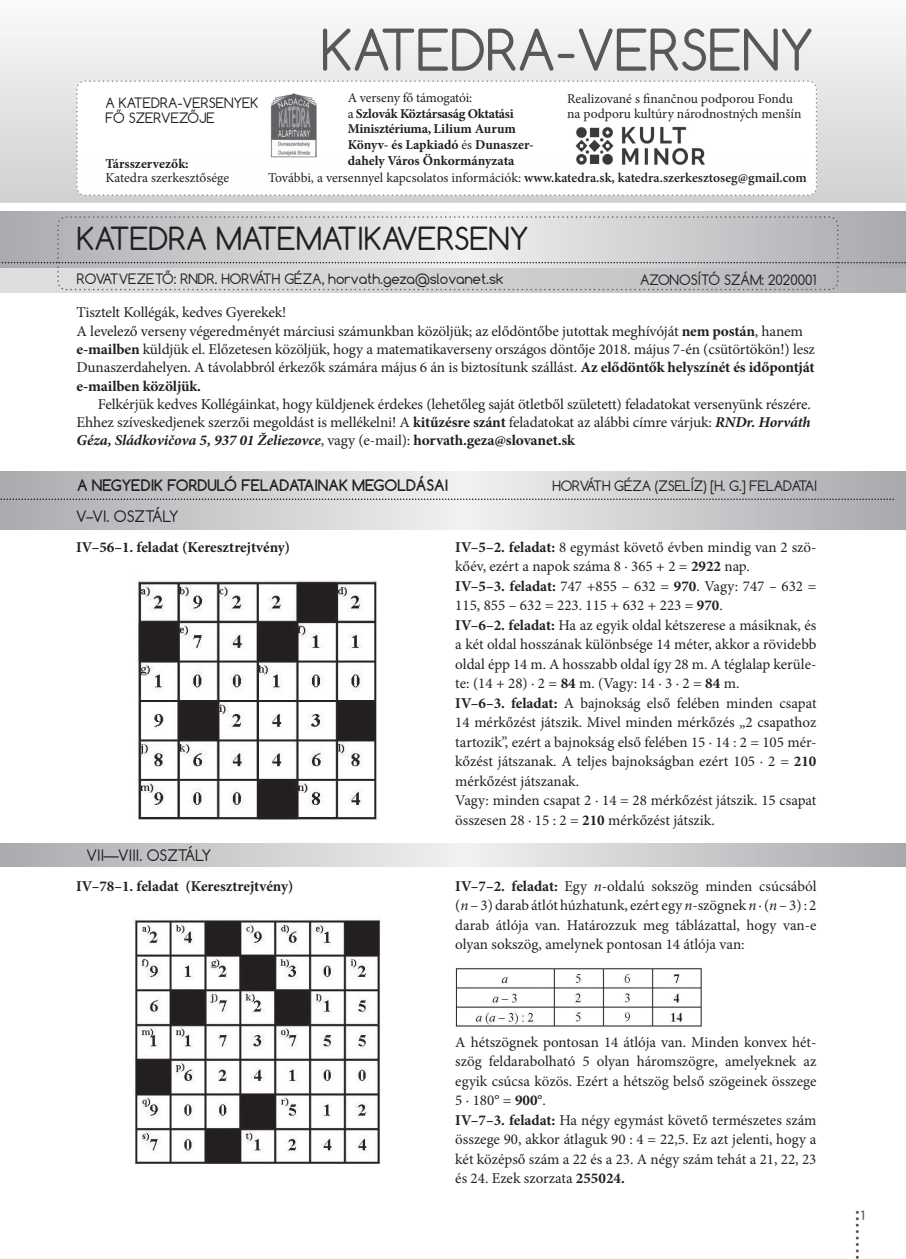
<style>
.page{position:relative;width:906px;height:1259px;background:#fff}
.page>*{position:absolute;margin:0;border:0;box-sizing:border-box;transform-origin:0 0}
.t1{font:54px "Comfortaa";color:#57585a}
.t2{font:30px "Comfortaa";color:#231f20}
.t3{font:15px/19.5px "Minion Pro";color:#231f20}
.t4{font:700 15px "Minion Pro";color:#231f20}
.t5{font:700 15px "Comfortaa";color:#231f20}
.t6{font:15px "Comfortaa";color:#231f20}
.t7{font:13.5px/15px "Comfortaa";color:#231f20}
.t8{font:700 13.5px/15.8px "Minion Pro";letter-spacing:-.005em;color:#231f20}
.t9{font:13.5px/15px "Minion Pro";color:#231f20}
.t10{font:600 13.5px "Minion Pro";color:#231f20}
.t11{font:700 12px "Comfortaa";color:#57585a}
.s1{font-weight:400}
.s2{font-weight:700}
.s3{font-weight:700;font-style:italic}
.s4{font-style:italic}
</style>
<div class="page">
<svg style="left:855px;top:1211px;width:3px;height:48px"></svg>
<img style="left:76px;top:80px;width:741px;height:116px">
<svg style="left:0;top:277px;width:905px;height:15px;background:#c8c9cb"></svg>
<svg style="left:57px;top:216px;width:781px;height:74px;background:#cccdcf"></svg>
<svg style="left:0;top:229px;width:905px;height:48px;background:#cacbcd"></svg>
<img style="left:268px;top:92px;width:51px;height:68px">
<img style="left:567px;top:124px;width:146px;height:45px">
<img style="left:0;top:472px;width:905px;height:58px">
<svg style="left:0;top:499px;width:893px;height:1px"></svg>
<img style="left:138px;top:580px;width:240px;height:241px">
<img style="left:134px;top:920px;width:246px;height:243px">
<img style="left:455px;top:968px;width:247px;height:59px">
<p class="t7" style="left:105px;top:97px;width:154px">A KATEDRA-VERSENYEK<br>FŐ SZERVEZŐJE</p>
<p class="t8" style="left:105px;top:157px;width:85px">Társszervezők:</p>
<p class="t9" style="left:105px;top:172px;width:125px">Katedra szerkesztősége</p>
<h1 class="t1" style="left:321px;top:29px;width:494px">KATEDRA-VERSENY</h1>
<p class="t8" style="left:347px;top:91px;width:188px"><span class="s1">A verseny fő támogatói:<br>a</span> Szlovák Köztársaság Oktatási<br>Minisztériuma, Lilium Aurum<br>Könyv- és Lapkiadó <span class="s1">és</span> Dunaszer&shy;dahely Város Önkormányzata</p>
<p class="t10" style="left:268px;top:173px;width:540px"><span class="s1">További, a versennyel kapcsolatos információk:</span> www.katedra.sk, katedra.szerkesztoseg@gmail.com</p>
<p class="t9" style="left:567px;top:92px;width:236px">Realizované s finančnou podporou Fondu na podporu kultúry národnostných menšín</p>
<h2 class="t2" style="left:77px;top:226px;width:453px">KATEDRA MATEMATIKAVERSENY</h2>
<p class="t7" style="left:77px;top:273px;width:428px">ROVATVEZETŐ: RNDR. HORVÁTH GÉZA, horvath.geza@slovanet.sk</p>
<p class="t7" style="left:640px;top:274px;width:178px">AZONOSÍTÓ SZÁM: 2020001</p>
<p class="t3" style="left:76px;top:305px;width:740px;line-height:18.3px">Tisztelt Kollégák, kedves Gyerekek!<br>A levelező verseny végeredményét márciusi számunkban közöljük; az elődöntőbe jutottak meghívóját <span class="s2">nem postán</span>, hanem <span class="s2">e-mailben</span> küldjük el. Előzetesen közöljük, hogy a matematikaverseny országos döntője 2018. május 7-én (csütörtökön!) lesz Dunaszerdahelyen. A távolabbról érkezők számára május 6 án is biztosítunk szállást. <span class="s2">Az elődöntők helyszínét és időpontját e-mailben közöljük.</span></p>
<p class="t3" style="left:76px;top:396px;width:735px;line-height:18.3px;text-align:justify;text-indent:21px">Felkérjük kedves Kollégáinkat, hogy küldjenek érdekes (lehetőleg saját ötletből született) feladatokat versenyünk részére.<br>Ehhez szíveskedjenek szerzői megoldást is mellékelni! A <span class="s2">kitűzésre szánt</span> feladatokat az alábbi címre várjuk: <span class="s3">RNDr. Horváth Géza, Sládkovičova 5, 937 01 Želiezovce</span>, vagy (e-mail): <span class="s2">horvath.geza@slovanet.sk</span></p>
<p class="t5" style="left:77px;top:476px;width:372px">A NEGYEDIK FORDULÓ FELADATAINAK MEGOLDÁSAI</p>
<p class="t7" style="left:552px;top:480px;width:266px">HORVÁTH GÉZA (ZSELÍZ) [H. G.] FELADATAI</p>
<p class="t6" style="left:76px;top:511px;width:104px">V–VI. OSZTÁLY</p>
<p class="t4" style="left:76px;top:541px;width:215px">IV–56–1. feladat (Keresztrejtvény)</p>
<p class="t3" style="left:455px;top:538px;width:363px"><span class="s2">IV–5–2. feladat:</span> 8 egymást követő évben mindig van 2 szö&shy;kőév, ezért a napok száma 8 ∙ 365 + 2 = <span class="s2">2922</span> nap.<br><span class="s2">IV–5–3. feladat:</span> 747 +855 – 632 = <span class="s2">970</span>. Vagy: 747 – 632 = 115, 855 – 632 = 223. 115 + 632 + 223 = <span class="s2">970</span>.<br><span class="s2">IV–6–2. feladat:</span> Ha az egyik oldal kétszerese a másiknak, és a két oldal hosszának különbsége 14 méter, akkor a rövidebb oldal épp 14 m. A hosszabb oldal így 28 m. A téglalap kerüle&shy;te: (14 + 28) ∙ 2 = <span class="s2">84</span> m. (Vagy: 14 ∙ 3 ∙ 2 = <span class="s2">84</span> m.<br><span class="s2">IV–6–3. feladat:</span> A bajnokság első felében minden csapat 14 mérkőzést játszik. Mivel minden mérkőzés „2 csapathoz tartozik”, ezért a bajnokság első felében 15 ∙ 14 : 2 = 105 mér&shy;kőzést játszanak. A teljes bajnokságban ezért 105 ∙ 2 = <span class="s2">210 </span>mérkőzést játszanak.<br>Vagy: minden csapat 2 ∙ 14 = 28 mérkőzést játszik. 15 csapat összesen 28 ∙ 15 : 2 = <span class="s2">210</span> mérkőzést játszik.</p>
<p class="t6" style="left:87px;top:850px;width:126px">VII—VIII. OSZTÁLY</p>
<p class="t4" style="left:76px;top:880px;width:219px">IV–78–1. feladat (Keresztrejtvény)</p>
<p class="t3" style="left:455px;top:877px;width:362px;text-align:justify"><span class="s2">IV–7–2. feladat:</span> Egy <span class="s4">n</span>-oldalú sokszög minden csúcsából (<span class="s4">n</span> – 3) darab átlót húzhatunk, ezért egy <span class="s4">n</span>-szögnek <span class="s4">n</span> ∙ (<span class="s4">n</span> – 3) : 2 darab átlója van. Határozzuk meg táblázattal, hogy van-e olyan sokszög, amelynek pontosan 14 átlója van:</p>
<p class="t3" style="left:455px;top:1033px;width:363px">A hétszögnek pontosan 14 átlója van. Minden konvex hét&shy;szög feldarabolható 5 olyan háromszögre, amelyeknek az egyik csúcsa közös. Ezért a hétszög belső szögeinek összege 5 ∙ 180° = <span class="s2">900°</span>.<br><span class="s2">IV–7–3. feladat:</span> Ha négy egymást követő természetes szám összege 90, akkor átlaguk 90 : 4 = 22,5. Ez azt jelenti, hogy a két középső szám a 22 és a 23. A négy szám tehát a 21, 22, 23 és 24. Ezek szorzata <span class="s2">255024.</span></p>
<p class="t11" style="left:861px;top:1208px;width:5px">1</p>
</div>
